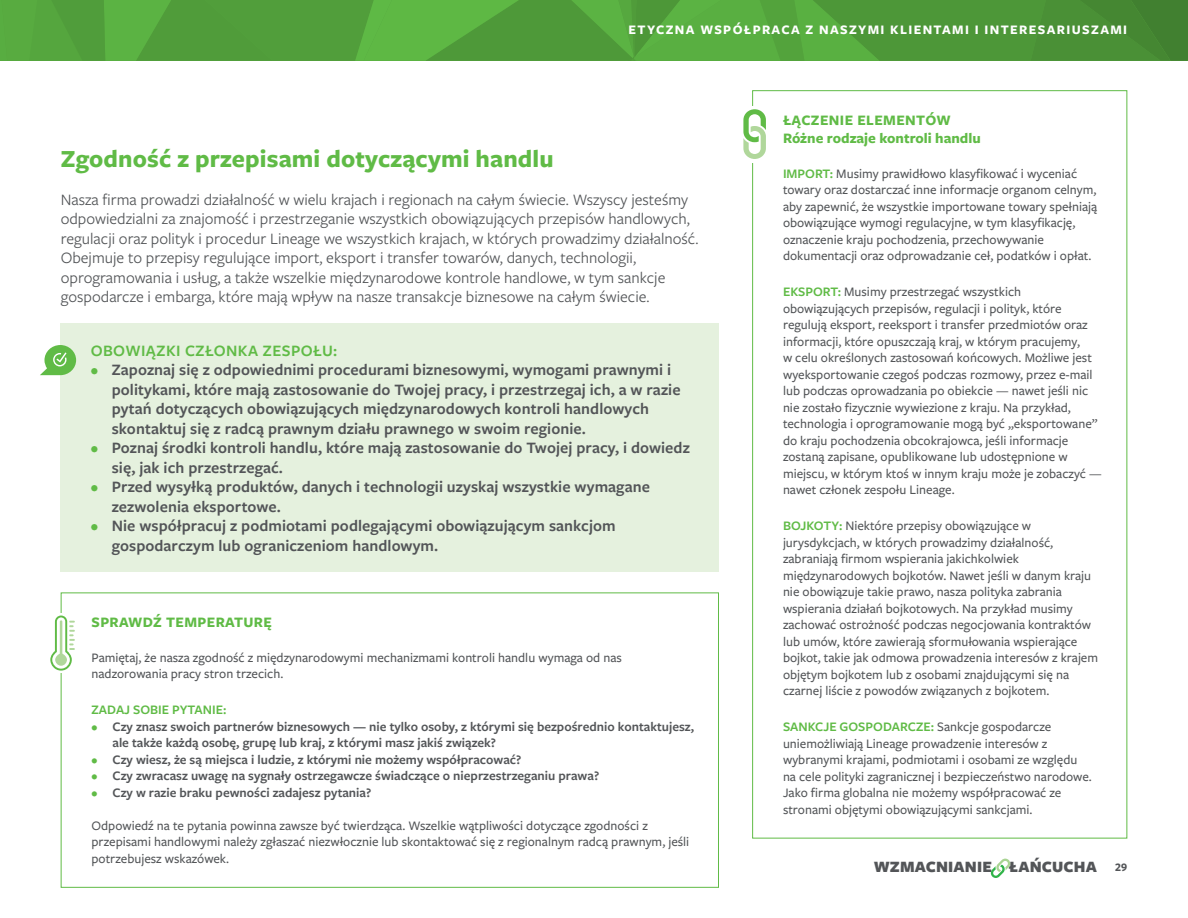
<style>
.page{position:relative;width:1188px;height:918px;background:#fff}
.page>*{position:absolute;margin:0;border:0;box-sizing:border-box;transform-origin:0 0}
.t1{font:700 25.5px "Freight Sans Pro";letter-spacing:.005em;color:#60bb46}
.t2{font:600 16.5px/19.5px "Freight Sans Pro";letter-spacing:.005em;color:#535558}
.t3{font:16.5px/19.5px "Freight Sans Pro";color:#535558}
.t4{font:600 16.5px "Freight Sans Pro";letter-spacing:.025em;color:#60bb46}
.t5{font:900 16.35px "Freight Sans Pro";letter-spacing:.01em;color:#535558}
.t6{font:700 15px/18px "Freight Sans Pro";letter-spacing:.005em;color:#60bb46}
.t7{font:700 15px "Freight Sans Pro";letter-spacing:.025em;color:#60bb46}
.t8{font:500 13.5px/16.5px "Freight Sans Pro";color:#535558}
.t9{font:600 13.5px/16.5px "Freight Sans Pro";color:#535558}
.t10{font:700 13.5px "Freight Sans Pro";letter-spacing:.1em;color:#fff}
.t11{font:600 13.5px "Freight Sans Pro";color:#60bb46}
.s1{color:#60bb46}
.s2{font-weight:600;color:#60bb46}
.s3{font-weight:700;font-size:12px}
</style>
<div class="page">
<svg style="left:990px;top:859px;width:21px;height:19px"></svg>
<svg style="left:0;top:0;width:1188px;height:61px;background:#52a03b"></svg>
<svg style="left:743px;top:109px;width:23px;height:50px"></svg>
<svg style="left:50px;top:616px;width:25px;height:55px"></svg>
<div style="left:61px;top:323px;width:658px;height:249px;background:#e5f1de"></div>
<svg style="left:40px;top:345px;width:36px;height:30px"></svg>
<p class="t10" style="left:628px;top:20px;width:500px">ETYCZNA WSPÓŁPRACA Z NASZYMI KLIENTAMI I INTERESARIUSZAMI</p>
<h1 class="t1" style="left:61px;top:141px;width:494px">Zgodność z przepisami dotyczącymi handlu</h1>
<p class="t3" style="left:61px;top:189px;width:639px">Nasza firma prowadzi działalność w wielu krajach i regionach na całym świecie. Wszyscy jesteśmy odpowiedzialni za znajomość i przestrzeganie wszystkich obowiązujących przepisów handlowych, regulacji oraz polityk i procedur Lineage we wszystkich krajach, w których prowadzimy działalność.<br>Obejmuje to przepisy regulujące import, eksport i transfer towarów, danych, technologii, oprogramowania i usług, a także wszelkie międzynarodowe kontrole handlowe, w tym sankcje gospodarcze i embarga, które mają wpływ na nasze transakcje biznesowe na całym świecie.</p>
<p class="t4" style="left:91px;top:339px;width:248px">OBOWIĄZKI CZŁONKA ZESPOŁU:</p>
<p class="t2" style="left:112px;top:360px;width:570px;text-indent:-21px"><span class="s1">•</span> Zapoznaj się z odpowiednimi procedurami biznesowymi, wymogami prawnymi i politykami, które mają zastosowanie do Twojej pracy, i przestrzegaj ich, a w razie pytań dotyczących obowiązujących międzynarodowych kontroli handlowych skontaktuj się z radcą prawnym działu prawnego w swoim regionie.</p>
<p class="t2" style="left:112px;top:438px;width:580px;text-indent:-21px"><span class="s1">•</span> Poznaj środki kontroli handlu, które mają zastosowanie do Twojej pracy, i dowiedz się, jak ich przestrzegać.</p>
<p class="t2" style="left:112px;top:477px;width:540px;text-indent:-21px"><span class="s1">•</span> Przed wysyłką produktów, danych i technologii uzyskaj wszystkie wymagane zezwolenia eksportowe.</p>
<p class="t2" style="left:112px;top:516px;width:506px;text-indent:-21px"><span class="s1">•</span> Nie współpracuj z podmiotami podlegającymi obowiązującym sankcjom gospodarczym lub ograniczeniom handlowym.</p>
<p class="t7" style="left:92px;top:612px;width:182px">SPRAWDŹ TEMPERATURĘ</p>
<p class="t8" style="left:92px;top:649px;width:532px">Pamiętaj, że nasza zgodność z międzynarodowymi mechanizmami kontroli handlu wymaga od nas nadzorowania pracy stron trzecich.</p>
<p class="t11" style="left:92px;top:701px;width:136px">ZADAJ SOBIE PYTANIE:</p>
<p class="t9" style="left:113px;top:718px;width:583px;text-indent:-21px"><span class="s1">•</span> Czy znasz swoich partnerów biznesowych — nie tylko osoby, z którymi się bezpośrednio kontaktujesz, ale także każdą osobę, grupę lub kraj, z którymi masz jakiś związek?</p>
<p class="t9" style="left:92px;top:751px;width:432px"><span class="s1">•</span> Czy wiesz, że są miejsca i ludzie, z którymi nie możemy współpracować?</p>
<p class="t9" style="left:92px;top:767px;width:509px"><span class="s1">•</span> Czy zwracasz uwagę na sygnały ostrzegawcze świadczące o nieprzestrzeganiu prawa?</p>
<p class="t9" style="left:92px;top:784px;width:281px"><span class="s1">•</span> Czy w razie braku pewności zadajesz pytania?</p>
<p class="t8" style="left:92px;top:817px;width:599px">Odpowiedź na te pytania powinna zawsze być twierdząca. Wszelkie wątpliwości dotyczące zgodności z przepisami handlowymi należy zgłaszać niezwłocznie lub skontaktować się z regionalnym radcą prawnym, jeśli potrzebujesz wskazówek.</p>
<p class="t6" style="left:783px;top:111px;width:199px">ŁĄCZENIE ELEMENTÓW<br>Różne rodzaje kontroli handlu</p>
<p class="t8" style="left:783px;top:165px;width:316px"><span class="s2">IMPORT:</span> Musimy prawidłowo klasyfikować i wyceniać towary oraz dostarczać inne informacje organom celnym, aby zapewnić, że wszystkie importowane towary spełniają obowiązujące wymogi regulacyjne, w tym klasyfikację, oznaczenie kraju pochodzenia, przechowywanie dokumentacji oraz odprowadzanie ceł, podatków i opłat.</p>
<p class="t8" style="left:783px;top:283px;width:320px"><span class="s2">EKSPORT:</span> Musimy przestrzegać wszystkich obowiązujących przepisów, regulacji i polityk, które regulują eksport, reeksport i transfer przedmiotów oraz informacji, które opuszczają kraj, w którym pracujemy,<br>w celu określonych zastosowań końcowych. Możliwe jest wyeksportowanie czegoś podczas rozmowy, przez e-mail lub podczas oprowadzania po obiekcie — nawet jeśli nic nie zostało fizycznie wywiezione z kraju. Na przykład, technologia i oprogramowanie mogą być „eksportowane” do kraju pochodzenia obcokrajowca, jeśli informacje zostaną zapisane, opublikowane lub udostępnione w miejscu, w którym ktoś w innym kraju może je zobaczyć — nawet członek zespołu Lineage.</p>
<p class="t8" style="left:783px;top:517px;width:317px"><span class="s2">BOJKOTY:</span> Niektóre przepisy obowiązujące w jurysdykcjach, w których prowadzimy działalność, zabraniają firmom wspierania jakichkolwiek międzynarodowych bojkotów. Nawet jeśli w danym kraju nie obowiązuje takie prawo, nasza polityka zabrania wspierania działań bojkotowych. Na przykład musimy zachować ostrożność podczas negocjowania kontraktów lub umów, które zawierają sformułowania wspierające bojkot, takie jak odmowa prowadzenia interesów z krajem objętym bojkotem lub z osobami znajdującymi się na czarnej liście z powodów związanych z bojkotem.</p>
<p class="t8" style="left:783px;top:718px;width:310px"><span class="s2">SANKCJE GOSPODARCZE:</span> Sankcje gospodarcze uniemożliwiają Lineage prowadzenie interesów z wybranymi krajami, podmiotami i osobami ze względu na cele polityki zagranicznej i bezpieczeństwo narodowe.<br>Jako firma globalna nie możemy współpracować ze stronami objętymi obowiązującymi sankcjami.</p>
<p class="t5" style="left:874px;top:856px;width:255px">WZMACNIANIE ŁAŃCUCHA <span class="s3">29</span></p>
</div>
